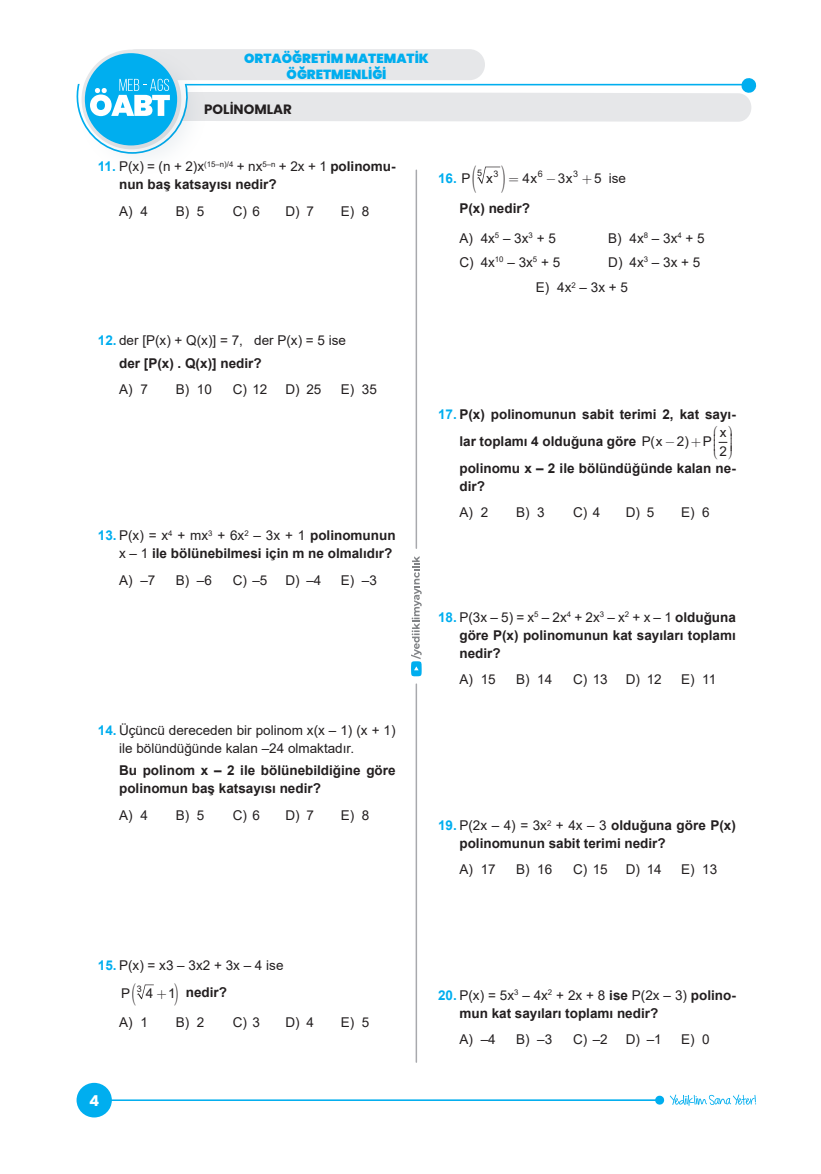
<style>
.page{position:relative;width:821px;height:1174px;background:#fff}
.page>*{position:absolute;margin:0;border:0;box-sizing:border-box;transform-origin:0 0}
.t1{font:700 15px "Poppins";color:#fff}
.soru_bold{font:700 13.5px/18px "Arial";color:#231f20}
.şık_1_li{font:13.5px "Arial";color:#231f20}
.soru_layt{font:13.5px/18px "Arial";color:#231f20}
.şık_2_li{font:13.5px "Arial";color:#231f20}
.t2{font:700 13.5px "Poppins";color:#231f20}
.test_3_lü_3_satır{font:13.5px "Arial";color:#231f20}
.soru_layt-2{font:700 13.5px "Arial";color:#00aeef}
.t3{font:900 13.2px/15.6px "Poppins";color:#00aeef;text-align:center}
.t4{font:9px "Arial";color:#231f20}
.s1{color:#00aeef}
.s2{font-weight:400}
.s3{font-weight:700;color:#00aeef}
.s4{font-weight:400;color:#231f20}
</style>
<div class="page">
<div style="left:215px;top:49px;width:270px;height:28px;background:#e6e7e9"></div>
<img style="left:87px;top:49px;width:128px;height:107px">
<div style="left:85px;top:53px;width:92px;height:92px;background:#00aeef;border-radius:50%"></div>
<svg style="left:76px;top:77px;width:681px;height:77px"></svg>
<svg style="left:670px;top:1094px;width:86px;height:11px"></svg>
<svg style="left:111px;top:1095px;width:553px;height:10px"></svg>
<div style="left:77px;top:1082px;width:35px;height:35px;background:#00aeef;border-radius:50%"></div>
<svg style="left:411px;top:556px;width:10px;height:120px"></svg>
<hr style="left:415px;top:684px;width:2px;height:378px;background:#a8a9ad">
<hr style="left:415px;top:170px;width:2px;height:378px;background:#a8a9ad">
<svg style="left:137px;top:984px;width:17px;height:16px"></svg>
<svg style="left:477px;top:166px;width:24px;height:18px"></svg>
<svg style="left:718px;top:441px;width:10px;height:2px"></svg>
<p class="t3" style="left:244px;top:51px;width:186px">ORTAÖĞRETİM MATEMATİK<br>ÖĞRETMENLİĞİ</p>
<p class="t2" style="left:204px;top:101px;width:89px">POLİNOMLAR</p>
<p class="soru_bold" style="left:119px;top:158px;width:278px;text-indent:-21px"><span class="s1">11.</span> <span class="s2">P(x) = (n + 2)x</span><sup>(15–n)/4</sup> <span class="s2">+ nx</span><sup>5–n</sup> <span class="s2">+ 2x + 1</span> polinomu&shy;nun baş katsayısı nedir?</p>
<p class="şık_1_li" style="left:119px;top:202px;width:30px">A) 4</p>
<p class="şık_1_li" style="left:176px;top:202px;width:30px">B) 5</p>
<p class="şık_1_li" style="left:233px;top:202px;width:28px">C) 6</p>
<p class="şık_1_li" style="left:285px;top:202px;width:30px">D) 7</p>
<p class="şık_1_li" style="left:341px;top:202px;width:30px">E) 8</p>
<p class="soru_layt" style="left:98px;top:331px;width:250px"><span class="s3">12.</span> der [P(x) + Q(x)] = 7, der P(x) = 5 ise</p>
<p class="soru_bold" style="left:119px;top:354px;width:144px">der [P(x) . Q(x)] nedir?</p>
<p class="şık_1_li" style="left:119px;top:380px;width:30px">A) 7</p>
<p class="şık_1_li" style="left:176px;top:380px;width:38px">B) 10</p>
<p class="şık_1_li" style="left:233px;top:380px;width:36px">C) 12</p>
<p class="şık_1_li" style="left:285px;top:380px;width:38px">D) 25</p>
<p class="şık_1_li" style="left:341px;top:380px;width:38px">E) 35</p>
<p class="soru_bold" style="left:98px;top:526px;width:299px;text-align:right"><span class="s1">13.</span> <span class="s2">P(x) = x</span><sup>4</sup> <span class="s2">+ mx</span><sup>3</sup> <span class="s2">+ 6x</span><sup>2</sup> <span class="s2">– 3x + 1</span> polinomunun <span class="s2">x – 1</span> ile bölünebilmesi için m ne olmalıdır?</p>
<p class="şık_1_li" style="left:119px;top:570px;width:38px">A) –7</p>
<p class="şık_1_li" style="left:176px;top:570px;width:38px">B) –6</p>
<p class="şık_1_li" style="left:233px;top:570px;width:36px">C) –5</p>
<p class="şık_1_li" style="left:285px;top:570px;width:38px">D) –4</p>
<p class="şık_1_li" style="left:341px;top:570px;width:38px">E) –3</p>
<p class="soru_layt" style="left:119px;top:721px;width:278px;text-indent:-21px"><span class="s3">14.</span> Üçüncü dereceden bir polinom x(x – 1) (x + 1) ile bölündüğünde kalan –24 olmaktadır.</p>
<p class="soru_bold" style="left:119px;top:761px;width:278px">Bu polinom x – 2 ile bölünebildiğine göre polinomun baş katsayısı nedir?</p>
<p class="şık_1_li" style="left:119px;top:805px;width:30px">A) 4</p>
<p class="şık_1_li" style="left:176px;top:805px;width:30px">B) 5</p>
<p class="şık_1_li" style="left:233px;top:805px;width:28px">C) 6</p>
<p class="şık_1_li" style="left:285px;top:805px;width:30px">D) 7</p>
<p class="şık_1_li" style="left:341px;top:805px;width:30px">E) 8</p>
<p class="t4" style="left:477px;top:167px;width:23px">5 3</p>
<p class="t4" style="left:538px;top:167px;width:7px">6</p>
<p class="t4" style="left:573px;top:167px;width:7px">3</p>
<p class="soru_layt" style="left:594px;top:169px;width:9px">5</p>
<p class="soru_layt" style="left:608px;top:169px;width:19px">ise</p>
<p class="soru_bold" style="left:459px;top:200px;width:72px">P(x) nedir?</p>
<p class="şık_2_li" style="left:459px;top:229px;width:98px">A) 4x<sup>5</sup> – 3x<sup>3</sup> + 5</p>
<p class="şık_2_li" style="left:608px;top:229px;width:98px">B) 4x<sup>8</sup> – 3x<sup>4</sup> + 5</p>
<p class="şık_2_li" style="left:459px;top:253px;width:102px">C) 4x<sup>10</sup> – 3x<sup>5</sup> + 5</p>
<p class="şık_2_li" style="left:608px;top:253px;width:94px">D) 4x<sup>3</sup> – 3x + 5</p>
<p class="test_3_lü_3_satır" style="left:536px;top:278px;width:94px">E) 4x<sup>2</sup> – 3x + 5</p>
<p class="soru_layt-2" style="left:438px;top:168px;width:56px">16. <span class="s4">P x</span></p>
<p class="soru_layt" style="left:522px;top:169px;width:16px">4x</p>
<p class="soru_layt" style="left:546px;top:169px;width:28px">−3x</p>
<p class="soru_bold" style="left:459px;top:400px;width:278px;line-height:27px;text-indent:-21px"><span class="s1">17.</span> P(x) polinomunun sabit terimi 2, kat sayı&shy;lar toplamı 4 olduğuna göre <span class="s2">P x</span> − <span class="s2">2)</span></p>
<p class="soru_layt" style="left:719px;top:423px;width:8px">x</p>
<p class="soru_layt" style="left:650px;top:432px;width:6px">(</p>
<p class="soru_layt" style="left:703px;top:432px;width:11px">P</p>
<p class="soru_layt" style="left:719px;top:442px;width:9px">2</p>
<p class="soru_bold" style="left:459px;top:459px;width:278px">polinomu x – 2 ile bölündüğünde kalan ne&shy;dir?</p>
<p class="şık_1_li" style="left:459px;top:503px;width:30px">A) 2</p>
<p class="şık_1_li" style="left:516px;top:503px;width:30px">B) 3</p>
<p class="şık_1_li" style="left:573px;top:503px;width:28px">C) 4</p>
<p class="şık_1_li" style="left:625px;top:503px;width:30px">D) 5</p>
<p class="şık_1_li" style="left:681px;top:503px;width:30px">E) 6</p>
<p class="soru_bold" style="left:459px;top:608px;width:278px;text-align:justify;text-indent:-21px"><span class="s1">18.</span> <span class="s2">P(3x – 5) = x</span><sup>5</sup> <span class="s2">– 2x</span><sup>4</sup> <span class="s2">+ 2x</span><sup>3</sup> <span class="s2">– x</span><sup>2</sup> <span class="s2">+ x – 1</span> olduğuna göre P(x) polinomunun kat sayıları toplamı nedir?</p>
<p class="şık_1_li" style="left:459px;top:670px;width:38px">A) 15</p>
<p class="şık_1_li" style="left:516px;top:670px;width:38px">B) 14</p>
<p class="şık_1_li" style="left:573px;top:670px;width:36px">C) 13</p>
<p class="şık_1_li" style="left:625px;top:670px;width:38px">D) 12</p>
<p class="şık_1_li" style="left:681px;top:670px;width:37px">E) 11</p>
<p class="soru_bold" style="left:459px;top:816px;width:278px;text-indent:-21px"><span class="s1">19.</span> <span class="s2">P(2x – 4) = 3x</span><sup>2</sup> <span class="s2">+ 4x – 3</span> olduğuna göre P(x) polinomunun sabit terimi nedir?</p>
<p class="şık_1_li" style="left:459px;top:860px;width:38px">A) 17</p>
<p class="şık_1_li" style="left:516px;top:860px;width:38px">B) 16</p>
<p class="şık_1_li" style="left:573px;top:860px;width:36px">C) 15</p>
<p class="şık_1_li" style="left:625px;top:860px;width:38px">D) 14</p>
<p class="şık_1_li" style="left:681px;top:860px;width:38px">E) 13</p>
<p class="soru_layt" style="left:98px;top:956px;width:187px"><span class="s3">15.</span> P(x) = x3 – 3x2 + 3x – 4 ise</p>
<p class="soru_layt" style="left:121px;top:984px;width:56px">P41</p>
<p class="t4" style="left:137px;top:982px;width:7px">3</p>
<p class="soru_bold" style="left:186px;top:983px;width:43px">nedir?</p>
<p class="şık_1_li" style="left:119px;top:1013px;width:30px">A) 1</p>
<p class="şık_1_li" style="left:176px;top:1013px;width:30px">B) 2</p>
<p class="şık_1_li" style="left:233px;top:1013px;width:28px">C) 3</p>
<p class="şık_1_li" style="left:285px;top:1013px;width:30px">D) 4</p>
<p class="şık_1_li" style="left:341px;top:1013px;width:30px">E) 5</p>
<p class="t1" style="left:89px;top:1091px;width:12px">4</p>
<p class="soru_bold" style="left:459px;top:986px;width:278px;text-indent:-21px"><span class="s1">20.</span> <span class="s2">P(x) = 5x</span><sup>3</sup> <span class="s2">– 4x</span><sup>2</sup> <span class="s2">+ 2x + 8</span> ise <span class="s2">P(2x – 3)</span> polino&shy;mun kat sayıları toplamı nedir?</p>
<p class="şık_1_li" style="left:459px;top:1030px;width:38px">A) –4</p>
<p class="şık_1_li" style="left:516px;top:1030px;width:38px">B) –3</p>
<p class="şık_1_li" style="left:573px;top:1030px;width:36px">C) –2</p>
<p class="şık_1_li" style="left:625px;top:1030px;width:38px">D) –1</p>
<p class="şık_1_li" style="left:681px;top:1030px;width:30px">E) 0</p>
</div>
